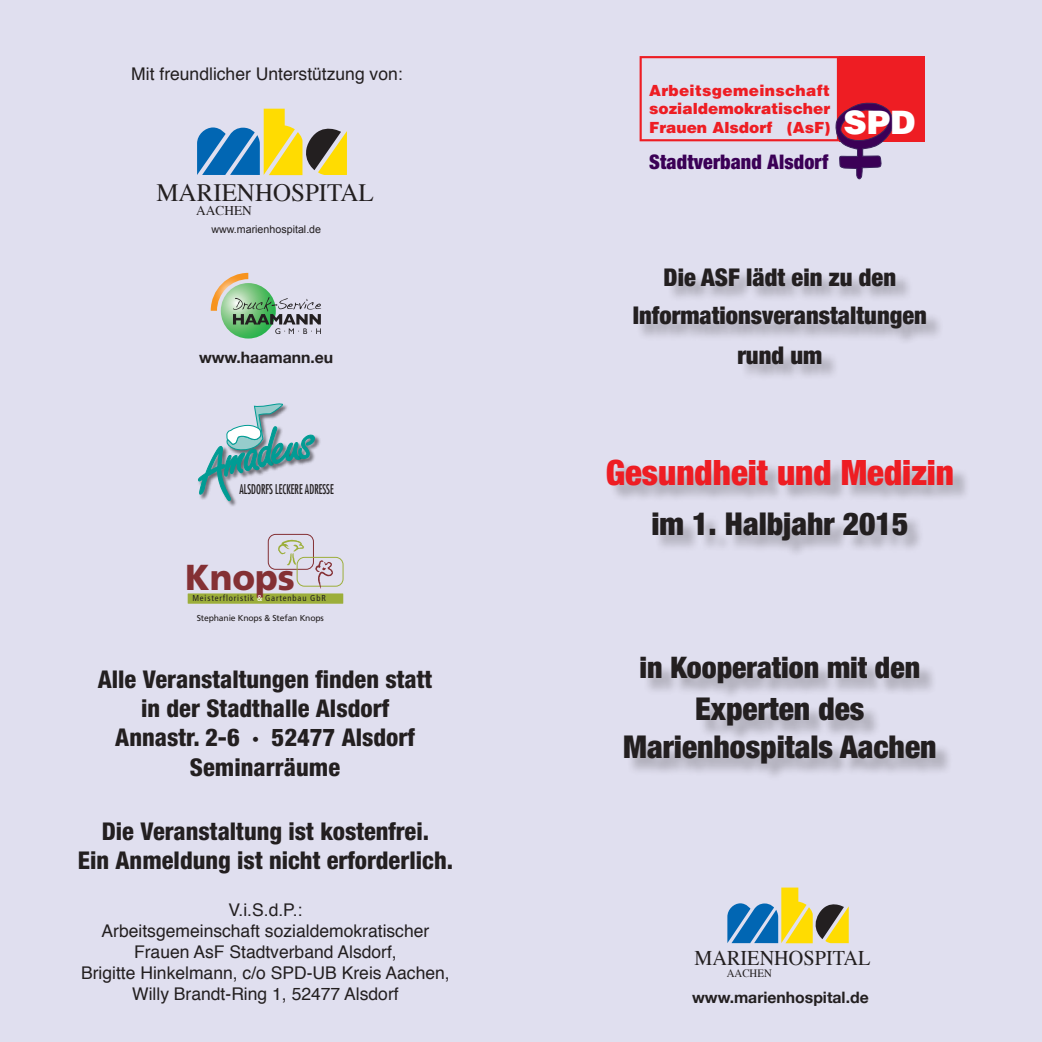
<style>
.page{position:relative;width:1042px;height:1042px;background:#e0dfef}
.page>*{position:absolute;margin:0;border:0;box-sizing:border-box;transform-origin:0 0}
.t1{font:900 36.05px "Frutiger";color:#843034;scale:.94 1}
.t2{font:900 condensed 35px "Helvetica Neue";color:#ee1d23}
.t3{font:900 condensed 31.5px/37.8px "Helvetica Neue";color:#231f20;text-align:center}
.t4{font:900 condensed 29.75px "Helvetica Neue";color:#231f20}
.t5{font:24.85px "Times";color:#231f20}
.t6{font:800 condensed 24.5px/29.4px "Helvetica Neue";color:#231f20;text-align:center}
.t7{font:900 condensed 24.5px/38.9px "Helvetica Neue";color:#231f20;text-align:center}
.t8{font:20.82px "Times";color:#231f20}
.t9{font:900 condensed 20.12px "Helvetica Neue";letter-spacing:.005em;color:#3b0056}
.t10{font:17.5px/21px "Helvetica";color:#231f20;text-align:center}
.t11{font:700 15.75px "Helvetica Neue";color:#231f20}
.t12{font:900 15.4px/18.4px "Helvetica";color:#ee1d23}
.t13{font:13.3px "Times";color:#231f20}
.t14{font:condensed 13.12px "Futura";color:#231f20;scale:.82 1}
.t15{font:11.2px "Times";color:#231f20}
.t16{font:10.67px "Arial";color:#231f20}
.t17{font:condensed 8.58px "Frutiger";letter-spacing:.1em;color:#231f20}
.t18{font:8.58px "Frutiger";letter-spacing:-.02em;color:#231f20}
.s1{color:#fff}
.s2{font-size:32.2px;color:#fff}
</style>
<div class="page">
<div style="left:609px;top:269px;width:362px;height:513px;background:#231f20;opacity:.3"></div>
<div style="left:839px;top:56px;width:85px;height:85px;background:#ee1d23"></div>
<svg style="left:639px;top:56px;width:257px;height:123px"></svg>
<svg style="left:221px;top:283px;width:55px;height:55px"></svg>
<svg style="left:211px;top:273px;width:110px;height:61px"></svg>
<img style="left:228px;top:502px;width:8px;height:4px">
<img style="left:315px;top:436px;width:6px;height:13px">
<svg style="left:198px;top:403px;width:117px;height:99px"></svg>
<svg style="left:197px;top:109px;width:150px;height:66px"></svg>
<svg style="left:727px;top:887px;width:122px;height:56px"></svg>
<div style="left:188px;top:593px;width:155px;height:11px;background:#9cae3a"></div>
<div style="left:268px;top:534px;width:46px;height:35px;border:1px solid #843034;border-radius:7px"></div>
<div style="left:297px;top:557px;width:46px;height:29px;border:1px solid #9cae3a;border-radius:7px"></div>
<svg style="left:278px;top:540px;width:26px;height:25px"></svg>
<svg style="left:315px;top:560px;width:18px;height:29px"></svg>
<p class="t10" style="left:131px;top:64px;width:273px">Mit freundlicher Unterstützung von:</p>
<h3 class="t5" style="left:156px;top:169px;width:219px">MARIENHOSPITAL</h3>
<p class="t13" style="left:196px;top:198px;width:57px">AACHEN</p>
<p class="t16" style="left:211px;top:222px;width:111px">www.marienhospital.de</p>
<p class="t11" style="left:199px;top:344px;width:136px">www.haamann.eu</p>
<p class="t14" style="left:239px;top:481px;width:117px">ALSDORFS LECKERE ADRESSE</p>
<h1 class="t1" style="left:185px;top:556px;width:118px">Knops</h1>
<p class="t17" style="left:192px;top:593px;width:135px">Meisterfloristik <span class="s1">&amp;</span> Gartenbau GbR</p>
<p class="t18" style="left:197px;top:613px;width:129px">Stephanie Knops &amp; Stefan Knops</p>
<h3 class="t6" style="left:98px;top:664px;width:336px">Alle Veranstaltungen finden statt in der Stadthalle Alsdorf<br>Annastr. 2-6 · 52477 Alsdorf<br>Seminarräume</h3>
<h3 class="t6" style="left:78px;top:816px;width:377px">Die Veranstaltung ist kostenfrei.<br>Ein Anmeldung ist nicht erforderlich.</h3>
<p class="t10" style="left:81px;top:900px;width:370px">V.i.S.d.P.:<br>Arbeitsgemeinschaft sozialdemokratischer Frauen AsF Stadtverband Alsdorf,<br>Brigitte Hinkelmann, c/o SPD-UB Kreis Aachen, Willy Brandt-Ring 1, 52477 Alsdorf</p>
<p class="t12" style="left:649px;top:81px;width:268px">Arbeitsgemeinschaft sozialdemokratischer<br>Frauen Alsdorf (AsF) <span class="s2">SPD</span></p>
<p class="t9" style="left:649px;top:149px;width:181px">Stadtverband Alsdorf</p>
<h3 class="t7" style="left:633px;top:257px;width:296px">Die ASF lädt ein zu den<br>Informationsveranstaltungen rund um</h3>
<h2 class="t2" style="left:606px;top:451px;width:350px">Gesundheit und Medizin</h2>
<h3 class="t3" style="left:651px;top:505px;width:258px">im 1. Halbjahr 2015</h3>
<h3 class="t4" style="left:639px;top:649px;width:282px">in Kooperation mit den</h3>
<h3 class="t3" style="left:623px;top:689px;width:315px">Experten des<br>Marienhospitals Aachen</h3>
<p class="t8" style="left:694px;top:938px;width:178px">MARIENHOSPITAL</p>
<p class="t15" style="left:726px;top:962px;width:47px">AACHEN</p>
<p class="t11" style="left:692px;top:985px;width:178px">www.marienhospital.de</p>
</div>
